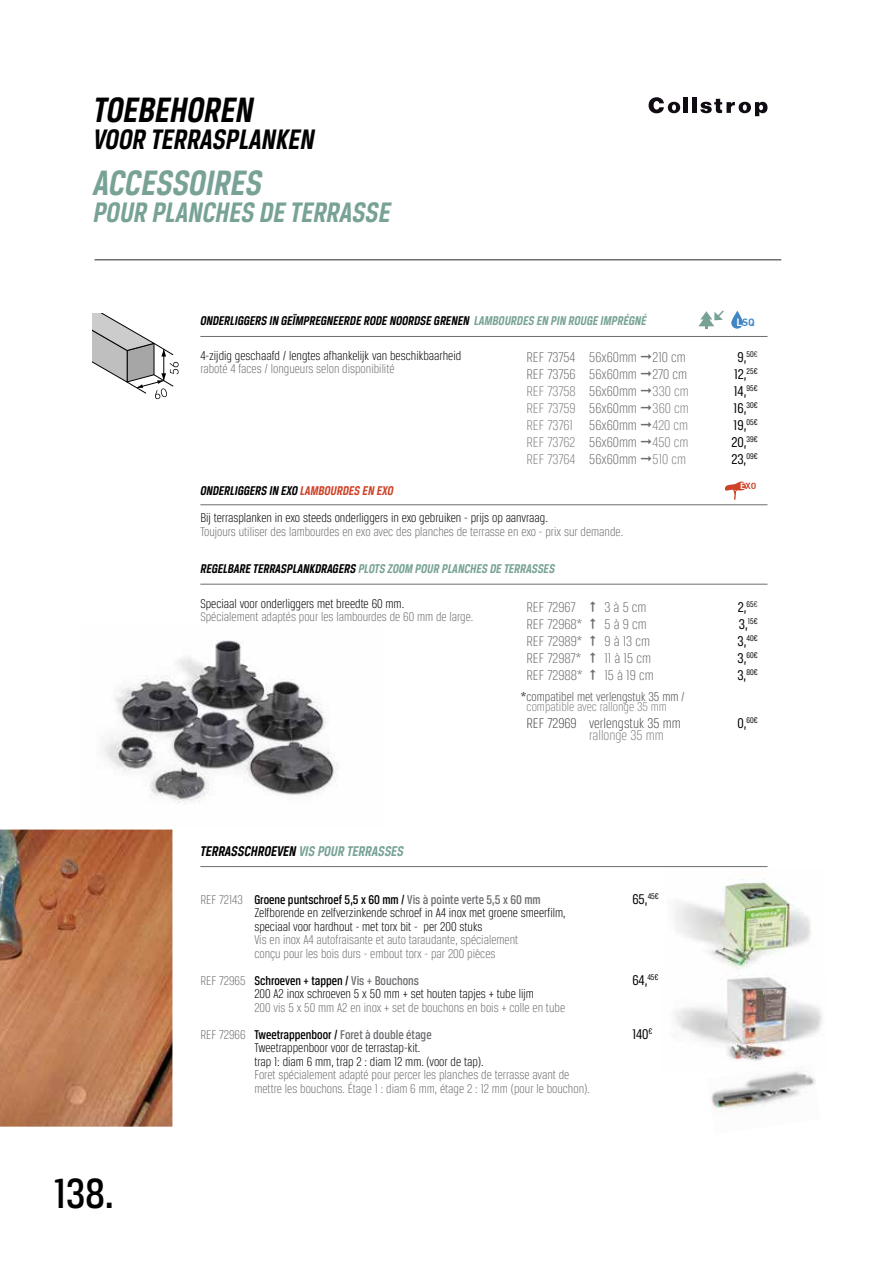
<style>
.page{position:relative;width:893px;height:1263px;background:#fff}
.page>*{position:absolute;margin:0;border:0;box-sizing:border-box;transform-origin:0 0}
.t1{font:500 45px "Breuer Condensed";color:#000}
.t2{font:italic 700 37.5px "Breuer Condensed";color:#78a296}
.t3{font:italic 700 37.5px "Breuer Condensed";color:#000}
.t4{font:italic 700 30px "Breuer Condensed";color:#78a296}
.t5{font:italic 700 30px "Breuer Condensed";color:#000}
.t6{font:300 15px "Breuer Condensed";color:#6d6e71}
.t7{font:300 15px "Breuer Condensed";color:#818386}
.t8{font:15px "Breuer Condensed";color:#000}
.t9{font:italic 700 15px "Breuer Condensed";color:#78a296}
.t10{font:300 15px "Breuer Condensed";color:#4d4d4f}
.t11{font:300 13.5px/13.5px "Breuer Condensed";color:#6d6e71}
.t12{font:300 13.5px/13.5px "Breuer Condensed";color:#000}
.t13{font:500 13.5px "Breuer Condensed";color:#000}
.t14{font:italic 700 13.5px "Breuer Condensed";color:#000}
.t15{font:italic 700 13.5px "Breuer Condensed";color:#78a296}
.t16{font:300 13.5px/10.5px "Breuer Condensed";color:#4d4d4f}
.t17{font:10.35px "DIN Bold";color:#4386c6}
.t18{font:8.7px "Breuer Condensed";color:#000}
.t19{font:8.7px "DIN Bold";color:#ce4328}
.s1{color:#78a296}
.s2{color:#fff}
.s3{font-family:"Arrows";font-weight:400}
.s4{color:#6d6e71}
.s5{font-family:"Arrows";font-weight:400;color:#6d6e71}
.s6{font-weight:700;font-style:italic}
.s7{font-weight:700;font-style:italic;color:#ce4328}
.s8{color:#000}
.s9{font-size:15px}
.s10{font-weight:500}
.s11{color:#818386}
.s12{font-weight:300;color:#6d6e71}
.s13{font-weight:500;color:#000}
</style>
<div class="page">
<img style="left:675px;top:879px;width:136px;height:90px">
<img style="left:674px;top:977px;width:148px;height:84px">
<img style="left:710px;top:1071px;width:106px;height:39px">
<img style="left:104px;top:640px;width:234px;height:164px">
<svg style="left:92px;top:314px;width:87px;height:85px"></svg>
<hr style="left:200px;top:336px;width:567px;height:1px;background:#6d6e71">
<hr style="left:200px;top:866px;width:567px;height:1px;background:#6d6e71">
<hr style="left:200px;top:584px;width:567px;height:1px;background:#6d6e71">
<hr style="left:200px;top:504px;width:567px;height:1px;background:#6d6e71">
<svg style="left:698px;top:310px;width:26px;height:19px"></svg>
<svg style="left:731px;top:311px;width:12px;height:18px"></svg>
<svg style="left:700px;top:99px;width:67px;height:17px"></svg>
<hr style="left:692px;top:98px;width:4px;height:15px;background:#110b14">
<div style="left:683px;top:98px;width:5px;height:15px;background:#110b14"></div>
<svg style="left:649px;top:97px;width:31px;height:16px"></svg>
<hr style="left:95px;top:259px;width:686px;height:1px;background:#6d6e71">
<img style="left:0;top:829px;width:172px;height:298px">
<svg style="left:724px;top:481px;width:22px;height:19px"></svg>
<h2 class="t3" style="left:94px;top:89px;width:161px">TOEBEHOREN</h2>
<h3 class="t5" style="left:94px;top:122px;width:223px">VOOR TERRASPLANKEN</h3>
<h2 class="t2" style="left:94px;top:162px;width:170px">ACCESSOIRES</h2>
<h3 class="t4" style="left:94px;top:196px;width:299px">POUR PLANCHES DE TERRASSE</h3>
<p class="t14" style="left:200px;top:314px;width:448px">ONDERLIGGERS IN GEÏMPREGNEERDE RODE NOORDSE GRENEN <span class="s1">LAMBOURDES EN PIN ROUGE IMPRÉGNÉ</span></p>
<p class="t12" style="left:200px;top:349px;width:262px">4-zijdig geschaafd / lengtes afhankelijk van beschikbaarheid</p>
<p class="t11" style="left:200px;top:362px;width:196px">raboté 4 faces / longueurs selon disponibilité</p>
<p class="t17" style="left:736px;top:315px;width:20px"><span class="s2">L</span>SQ</p>
<p class="t6" style="left:526px;top:349px;width:161px">REF 73754 56x60mm <span class="s3">A</span>210 cm</p>
<p class="t8" style="left:737px;top:349px;width:22px">9,<sup>50</sup><sup>€</sup></p>
<p class="t6" style="left:526px;top:366px;width:162px">ref 73756 56x60mm <span class="s3">A</span>270 cm</p>
<p class="t8" style="left:734px;top:366px;width:25px">12,<sup>25€</sup></p>
<p class="t7" style="left:526px;top:383px;width:164px">ref 73758 <span class="s4">56x60mm</span> <span class="s5">A</span>330 cm</p>
<p class="t8" style="left:734px;top:383px;width:25px">14,<sup>95€</sup></p>
<p class="t7" style="left:526px;top:401px;width:164px">ref 73759 <span class="s4">56x60mm</span> <span class="s5">A</span>360 cm</p>
<p class="t8" style="left:734px;top:400px;width:26px">16,<sup>30€</sup></p>
<p class="t7" style="left:526px;top:418px;width:163px">ref 73761 <span class="s4">56x60mm</span> <span class="s5">A</span>420 cm</p>
<p class="t8" style="left:734px;top:417px;width:26px">19,<sup>05€</sup></p>
<p class="t7" style="left:526px;top:435px;width:163px">ref 73762 <span class="s4">56x60mm</span> <span class="s5">A</span>450 cm</p>
<p class="t8" style="left:731px;top:434px;width:28px">20,<sup>39€</sup></p>
<p class="t7" style="left:526px;top:452px;width:161px">ref 73764 <span class="s4">56x60mm</span> <span class="s5">A</span>510 cm</p>
<p class="t8" style="left:731px;top:451px;width:28px">23,<sup>09€</sup></p>
<p class="t19" style="left:740px;top:480px;width:18px"><span class="s2">E</span>XO</p>
<p class="t12" style="left:200px;top:477px;width:349px;line-height:27px"><span class="s6">ONDERLIGGERS IN EXO</span> <span class="s7">LAMBOURDES EN EXO<br></span>Bij terrasplanken in exo steeds onderliggers in exo gebruiken - prijs op aanvraag.</p>
<p class="t11" style="left:200px;top:524px;width:424px">Toujours utiliser des lambourdes en exo avec des planches de terrasse en exo - prix sur demande.</p>
<p class="t15" style="left:200px;top:561px;width:356px"><span class="s8">REGELBARE TERRASPLANKDRAGERS</span> PLOTS ZOOM POUR PLANCHES DE TERRASSES</p>
<p class="t12" style="left:200px;top:596px;width:205px">Speciaal voor onderliggers met breedte 60 mm.</p>
<p class="t11" style="left:200px;top:610px;width:275px">Spécialement adaptés pour les lambourdes de 60 mm de large.</p>
<p class="t6" style="left:526px;top:599px;width:122px">REF 72967 <span class="s3">C</span> 3 à 5 cm</p>
<p class="t8" style="left:738px;top:599px;width:21px">2,<sup>65</sup><sup>€</sup></p>
<p class="t6" style="left:526px;top:616px;width:122px">ref 72968* <span class="s3">C</span> 5 à 9 cm</p>
<p class="t18" style="left:739px;top:617px;width:20px"><span class="s9">3,</span>15€</p>
<p class="t6" style="left:526px;top:633px;width:125px">ref 72989* <span class="s3">C</span> 9 à 13 cm</p>
<p class="t18" style="left:737px;top:634px;width:22px"><span class="s9">3,</span>40€</p>
<p class="t6" style="left:526px;top:650px;width:126px">ref 72987* <span class="s3">C</span> 11 à 15 cm</p>
<p class="t18" style="left:737px;top:651px;width:22px"><span class="s9">3,</span>60€</p>
<p class="t6" style="left:526px;top:667px;width:129px">ref 72988* <span class="s3">C</span> 15 à 19 cm</p>
<p class="t18" style="left:737px;top:668px;width:22px"><span class="s9">3,</span>80€</p>
<p class="t10" style="left:526px;top:715px;width:156px">REF 72969 verlengstuk 35 mm</p>
<p class="t7" style="left:589px;top:727px;width:76px">rallonge 35 mm</p>
<p class="t16" style="left:527px;top:691px;width:160px;text-indent:-6px"><span class="s10">*</span>compatibel met verlengstuk 35 mm / <span class="s11">compatible avec rallonge 35 mm</span></p>
<p class="t18" style="left:737px;top:715px;width:22px"><span class="s9">0,</span>60€</p>
<h1 class="t1" style="left:54px;top:1169px;width:61px">138.</h1>
<p class="t9" style="left:200px;top:842px;width:205px"><span class="s8">TERRASSCHROEVEN</span> VIS POUR TERRASSES</p>
<p class="t13" style="left:200px;top:892px;width:342px"><span class="s12">ref 72143</span> Groene puntschroef 5,5 x 60 mm / <span class="s4">Vis à pointe verte 5,5 x 60 mm</span></p>
<p class="t8" style="left:632px;top:891px;width:28px">65,<sup>45€</sup></p>
<p class="t12" style="left:254px;top:906px;width:313px">Zelfborende en zelfverzinkende schroef in A4 inox met groene smeerfilm, speciaal voor hardhout - met torx bit - per 200 stuks</p>
<p class="t11" style="left:254px;top:933px;width:265px">Vis en inox A4 autofraisante et auto taraudante, spécialement conçu pour les bois durs - embout torx - par 200 pièces</p>
<p class="t13" style="left:200px;top:973px;width:220px"><span class="s12">ref 72965</span> Schroeven + tappen / <span class="s4">Vis + Bouchons</span></p>
<p class="t8" style="left:632px;top:972px;width:28px">64,<sup>45€</sup></p>
<p class="t12" style="left:254px;top:987px;width:281px">200 A2 inox schroeven 5 x 50 mm + set houten tapjes + tube lijm</p>
<p class="t11" style="left:200px;top:994px;width:366px;line-height:27px;text-indent:54px">200 vis 5 x 50 mm A2 en inox + set de bouchons en bois + colle en tube ref 72966 <span class="s13">Tweetrappenboor /</span> <span class="s10">Foret à double étage</span></p>
<p class="t8" style="left:632px;top:1026px;width:22px">140<sup>€</sup></p>
<p class="t12" style="left:254px;top:1041px;width:231px">Tweetrappenboor voor de terrastap-kit.<br>trap 1: diam 6 mm, trap 2 : diam 12 mm. (voor de tap).</p>
<p class="t11" style="left:254px;top:1068px;width:337px">Foret spécialement adapté pour percer les planches de terrasse avant de mettre les bouchons. étage 1 : diam 6 mm, étage 2 : 12 mm (pour le bouchon).</p>
</div>
